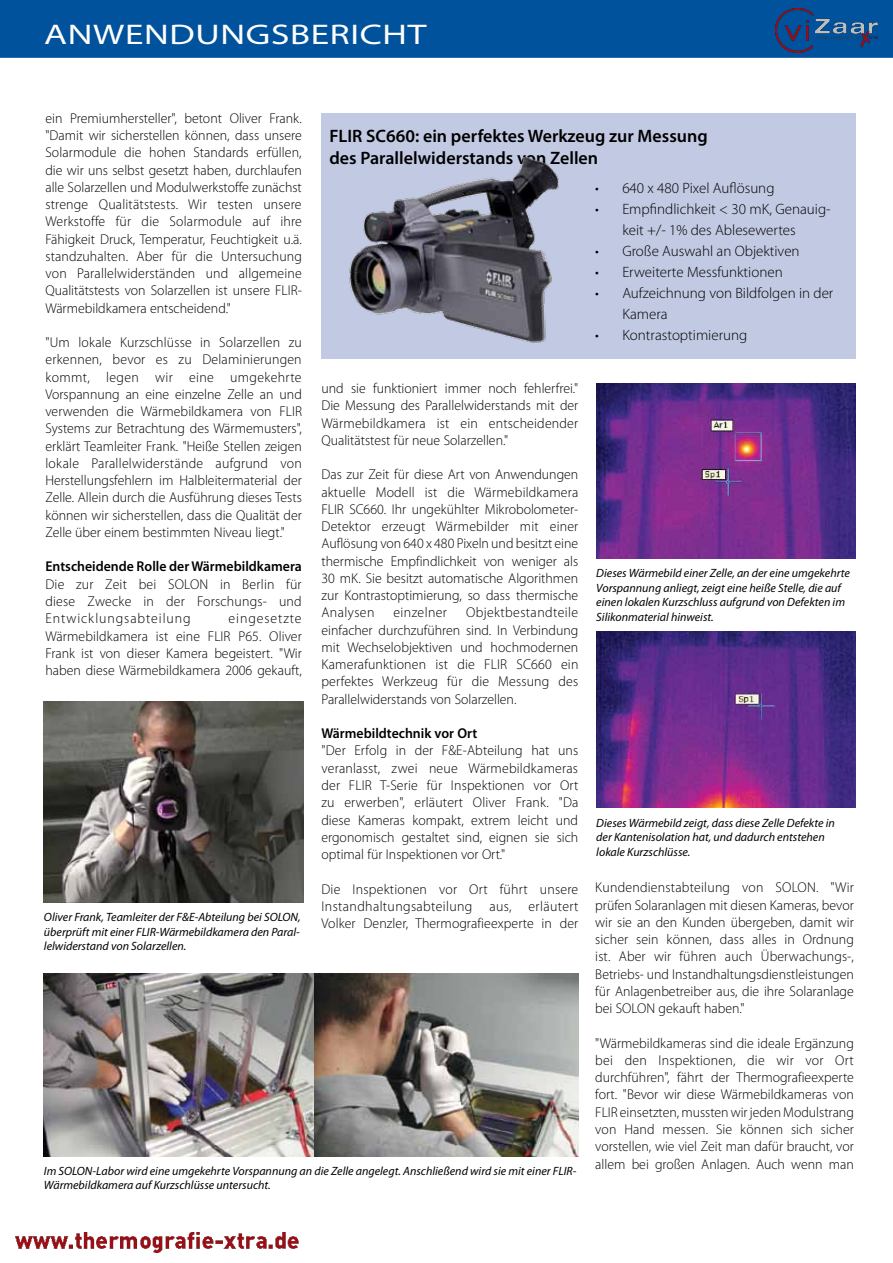
<style>
.page{position:relative;width:893px;height:1263px;background:#fff}
.page>*{position:absolute;margin:0;border:0;box-sizing:border-box;transform-origin:0 0}
.t1{font:semi-expanded 28.5px "Myriad Pro";letter-spacing:.02em;color:#fff;scale:1.2 1}
.t2{font:600 18px/21.6px "Myriad Pro";color:#000}
.t3{font:300 15px/21px "Myriad Pro";color:#000;text-align:center}
.t4{font:300 14.25px/17.2px "Myriad Pro";color:#000;text-align:justify}
.t5{font:600 14.25px "Myriad Pro";color:#000}
.t6{font:300 14.25px "Myriad Pro";letter-spacing:.03em;color:#000}
.t7{font:italic 12px/14.4px "Myriad Pro";color:#000}
</style>
<div class="page">
<div style="left:0;top:0;width:893px;height:58px;background:#00529c"></div>
<div style="left:321px;top:113px;width:535px;height:246px;background:#c2cae3"></div>
<img style="left:349px;top:157px;width:210px;height:186px">
<img style="left:596px;top:632px;width:260px;height:175px">
<img style="left:596px;top:384px;width:260px;height:175px">
<img style="left:44px;top:701px;width:260px;height:202px">
<img style="left:44px;top:973px;width:534px;height:183px">
<img style="left:16px;top:1232px;width:283px;height:21px">
<img style="left:775px;top:8px;width:106px;height:45px">
<h1 class="t1" style="left:44px;top:16px;width:320px">ANWENDUNGSBERICHT</h1>
<p class="t4" style="left:45px;top:109px;width:258px">ein Premiumhersteller", betont Oliver Frank. "Damit wir sicherstellen können, dass unsere Solarmodule die hohen Standards erfüllen, die wir uns selbst gesetzt haben, durchlaufen alle Solarzellen und Modulwerkstoffe zunächst strenge Qualitätstests. Wir testen unsere Werkstoffe für die Solarmodule auf ihre Fähigkeit Druck, Temperatur, Feuchtigkeit u.ä. standzuhalten. Aber für die Untersuchung von Parallelwiderständen und allgemeine Qualitätstests von Solarzellen ist unsere FLIR-Wärmebildkamera entscheidend."</p>
<p class="t4" style="left:45px;top:334px;width:258px">"Um lokale Kurzschlüsse in Solarzellen zu erkennen, bevor es zu Delaminierungen kommt, legen wir eine umgekehrte Vorspannung an eine einzelne Zelle an und verwenden die Wärmebildkamera von FLIR Systems zur Betrachtung des Wärmemusters", erklärt Teamleiter Frank. "Heiße Stellen zeigen lokale Parallelwiderstände aufgrund von Herstellungsfehlern im Halbleitermaterial der Zelle. Allein durch die Ausführung dieses Tests können wir sicherstellen, dass die Qualität der Zelle über einem bestimmten Niveau liegt."</p>
<p class="t5" style="left:45px;top:558px;width:258px">Entscheidende Rolle der Wärmebildkamera</p>
<p class="t4" style="left:45px;top:575px;width:258px">Die zur Zeit bei SOLON in Berlin für diese Zwecke in der Forschungs- und Entwicklungsabteilung</p>
<p class="t2" style="left:329px;top:125px;width:380px">FLIR SC660: ein perfektes Werkzeug zur Messung des Parallelwiderstands von Zellen</p>
<p class="t3" style="left:595px;top:178px;width:181px">• 640 x 480 Pixel Auflösung</p>
<p class="t3" style="left:595px;top:199px;width:237px">• Empfindlichkeit &lt; 30 mK, Genauig&shy;keit +/- 1% des Ablesewertes</p>
<p class="t3" style="left:595px;top:241px;width:206px">• Große Auswahl an Objektiven</p>
<p class="t3" style="left:595px;top:262px;width:189px">• Erweiterte Messfunktionen</p>
<p class="t3" style="left:622px;top:283px;width:213px;text-align:left;text-indent:-27px">• Aufzeichnung von Bildfolgen in der<br>Kamera</p>
<p class="t3" style="left:595px;top:325px;width:153px">• Kontrastoptimierung</p>
<p class="t4" style="left:321px;top:380px;width:258px">und sie funktioniert immer noch fehlerfrei." Die Messung des Parallelwiderstands mit der Wärmebildkamera ist ein entscheidender Qualitätstest für neue Solarzellen."</p>
<p class="t4" style="left:321px;top:466px;width:258px">Das zur Zeit für diese Art von Anwendungen aktuelle Modell ist die Wärmebildkamera FLIR SC660. Ihr ungekühlter Mikrobolometer-Detektor erzeugt Wärmebilder mit einer Auflösung von 640 x 480 Pixeln und besitzt eine thermische Empfindlichkeit von weniger als 30 mK. Sie besitzt automatische Algorithmen zur Kontrastoptimierung, so dass thermische Analysen</p>
<p class="t7" style="left:596px;top:566px;width:255px">Dieses Wärmebild einer Zelle, an der eine umgekehrte Vorspannung anliegt, zeigt eine heiße Stelle, die auf einen lokalen Kurzschluss aufgrund von Defekten im Silikonmaterial hinweist.</p>
<p class="t4" style="left:321px;top:604px;width:258px;text-indent:145px">Objektbestandteile einfacher durchzuführen sind. In Verbindung mit Wechselobjektiven und hochmodernen Kamerafunktionen ist die FLIR SC660 ein perfektes Werkzeug für die Messung des Parallelwiderstands von Solarzellen.</p>
<p class="t5" style="left:321px;top:724px;width:157px">Wärmebildtechnik vor Ort</p>
<p class="t4" style="left:321px;top:742px;width:258px">"Der Erfolg in der F&amp;E-Abteilung hat uns veranlasst, zwei neue Wärmebildkameras der FLIR T-Serie für Inspektionen vor Ort zu erwerben", erläutert Oliver Frank. "Da diese Kameras kompakt, extrem leicht und ergonomisch gestaltet sind, eignen sie sich optimal für Inspektionen vor Ort."</p>
<p class="t4" style="left:321px;top:880px;width:259px">Die Inspektionen vor Ort führt unsere Instandhaltungsabteilung aus, erläutert Volker Denzler, Thermografieexperte in der</p>
<p class="t4" style="left:595px;top:879px;width:260px">Kundendienstabteilung von SOLON. "Wir prüfen Solaranlagen mit diesen Kameras, bevor wir sie an den Kunden übergeben, damit wir sicher sein können, dass alles in Ordnung ist. Aber wir führen auch Überwachungs-, Betriebs- und Instandhaltungsdienstleistungen für Anlagenbetreiber aus, die ihre Solaranlage bei SOLON gekauft haben."</p>
<p class="t4" style="left:595px;top:1034px;width:260px">"Wärmebildkameras sind die ideale Ergänzung bei den Inspektionen, die wir vor Ort durchführen", fährt der Thermografieexperte fort. "Bevor wir diese Wärmebildkameras von FLIR einsetzten, mussten wir jeden Modulstrang von Hand messen. Sie können sich sicher vorstellen, wie viel Zeit man dafür braucht, vor allem bei großen Anlagen. Auch wenn man</p>
<p class="t6" style="left:393px;top:604px;width:55px">einzelner</p>
<p class="t4" style="left:45px;top:610px;width:258px;text-indent:183px">eingesetzte Wärmebildkamera ist eine FLIR P65. Oliver Frank ist von dieser Kamera begeistert. "Wir haben diese Wärmebildkamera 2006 gekauft,</p>
<p class="t7" style="left:596px;top:815px;width:240px">Dieses Wärmebild zeigt, dass diese Zelle Defekte in der Kantenisolation hat, und dadurch entstehen lokale Kurzschlüsse.</p>
<p class="t7" style="left:44px;top:910px;width:258px;text-align:justify">Oliver Frank, Teamleiter der F&amp;E-Abteilung bei SOLON, überprüft mit einer FLIR-Wärmebildkamera den Paral&shy;lelwiderstand von Solarzellen.</p>
<p class="t7" style="left:44px;top:1163px;width:534px">Im SOLON-Labor wird eine umgekehrte Vorspannung an die Zelle angelegt. Anschließend wird sie mit einer FLIR-<br>Wärmebildkamera auf Kurzschlüsse untersucht.</p>
</div>
